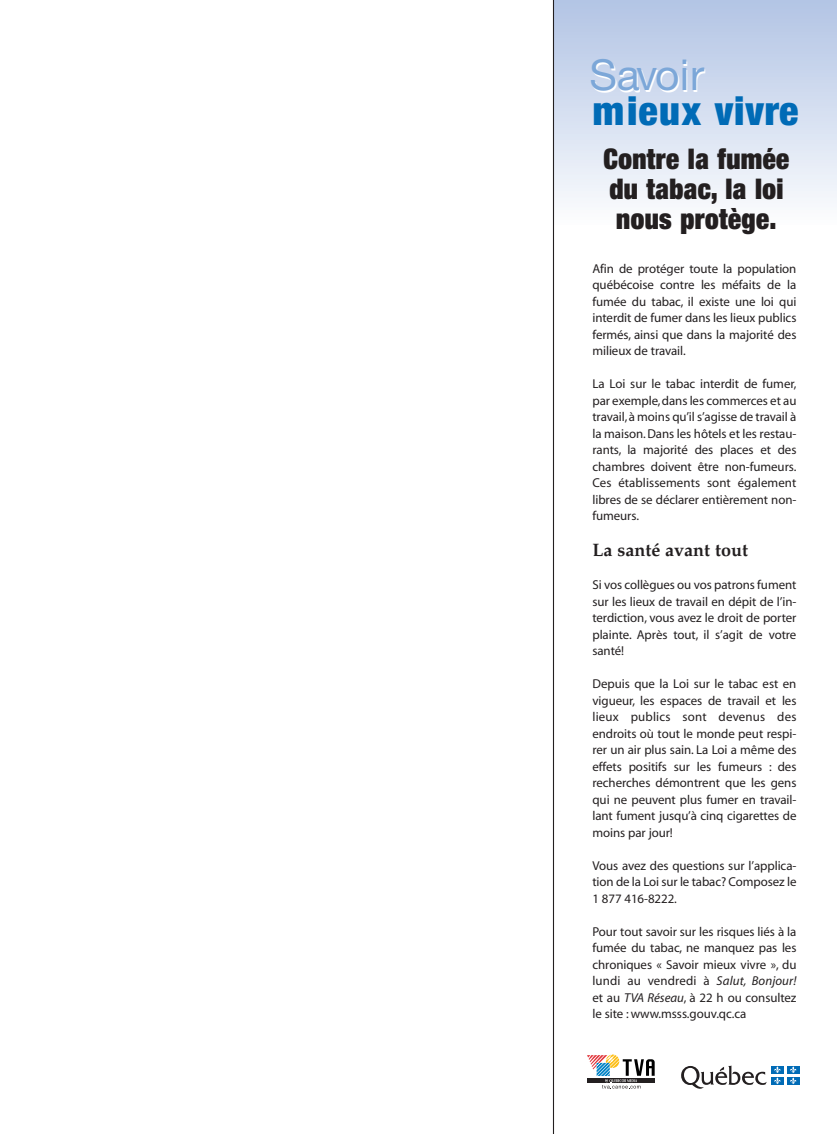
<style>
.page{position:relative;width:837px;height:1134px;background:#fff}
.page>*{position:absolute;margin:0;border:0;box-sizing:border-box;transform-origin:0 0}
.t1{font:42.6px "Helvetica Neue";letter-spacing:-.01em;color:#7ca7d8}
.t2{font:900 condensed 40.2px "Helvetica Neue";letter-spacing:.02em;color:#006bb6}
.t3{font:900 expanded 28.5px/30px "Helvetica Neue";letter-spacing:.015em;color:#231f20;scale:.95 1}
.t4{font:700 18px "Palatino";color:#231f20}
.t5{font:12.9px/16.5px "Myriad";letter-spacing:-.005em;color:#231f20;text-align:justify}
.s1{font-style:italic}
</style>
<div class="page">
<svg style="left:552px;top:0;width:285px;height:1134px"></svg>
<h1 class="t1" style="left:590px;top:60px;width:116px">Savoir</h1>
<h2 class="t2" style="left:593px;top:96px;width:207px">mieux vivre</h2>
<h3 class="t3" style="left:604px;top:146px;width:197px">Contre la fumée du tabac, la loi nous protège.</h3>
<p class="t5" style="left:592px;top:261px;width:206px">Afin de protéger toute la population québécoise contre les méfaits de la fumée du tabac, il existe une loi qui interdit de fumer dans les lieux publics fermés, ainsi que dans la majorité des milieux de travail.</p>
<p class="t5" style="left:592px;top:377px;width:206px">La Loi sur le tabac interdit de fumer, par exemple,dans les commerces et au travail, à moins qu’il s’agisse de travail à la maison. Dans les hôtels et les restau&shy;rants, la majorité des places et des chambres doivent être non-fumeurs.<br>Ces établissements sont également libres de se déclarer entièrement non&shy;fumeurs.</p>
<h3 class="t4" style="left:592px;top:543px;width:157px">La santé avant tout</h3>
<p class="t5" style="left:592px;top:578px;width:206px">Si vos collègues ou vos patrons fument sur les lieux de travail en dépit de l’in&shy;terdiction, vous avez le droit de porter plainte. Après tout, il s’agit de votre santé!</p>
<p class="t5" style="left:592px;top:677px;width:206px">Depuis que la Loi sur le tabac est en vigueur, les espaces de travail et les lieux publics sont devenus des endroits où tout le monde peut respi&shy;rer un air plus sain. La Loi a même des effets positifs sur les fumeurs : des recherches démontrent que les gens qui ne peuvent plus fumer en travail&shy;lant fument jusqu’à cinq cigarettes de moins par jour!</p>
<p class="t5" style="left:592px;top:858px;width:206px">Vous avez des questions sur l’applica&shy;tion de la Loi sur le tabac? Composez le 1 877 416-8222.</p>
<p class="t5" style="left:592px;top:924px;width:206px">Pour tout savoir sur les risques liés à la fumée du tabac, ne manquez pas les chroniques « Savoir mieux vivre », du lundi au vendredi à <span class="s1">Salut, Bonjour! </span>et au <span class="s1">TVA Réseau</span>, à 22 h ou consultez le site : www.msss.gouv.qc.ca</p>
</div>
